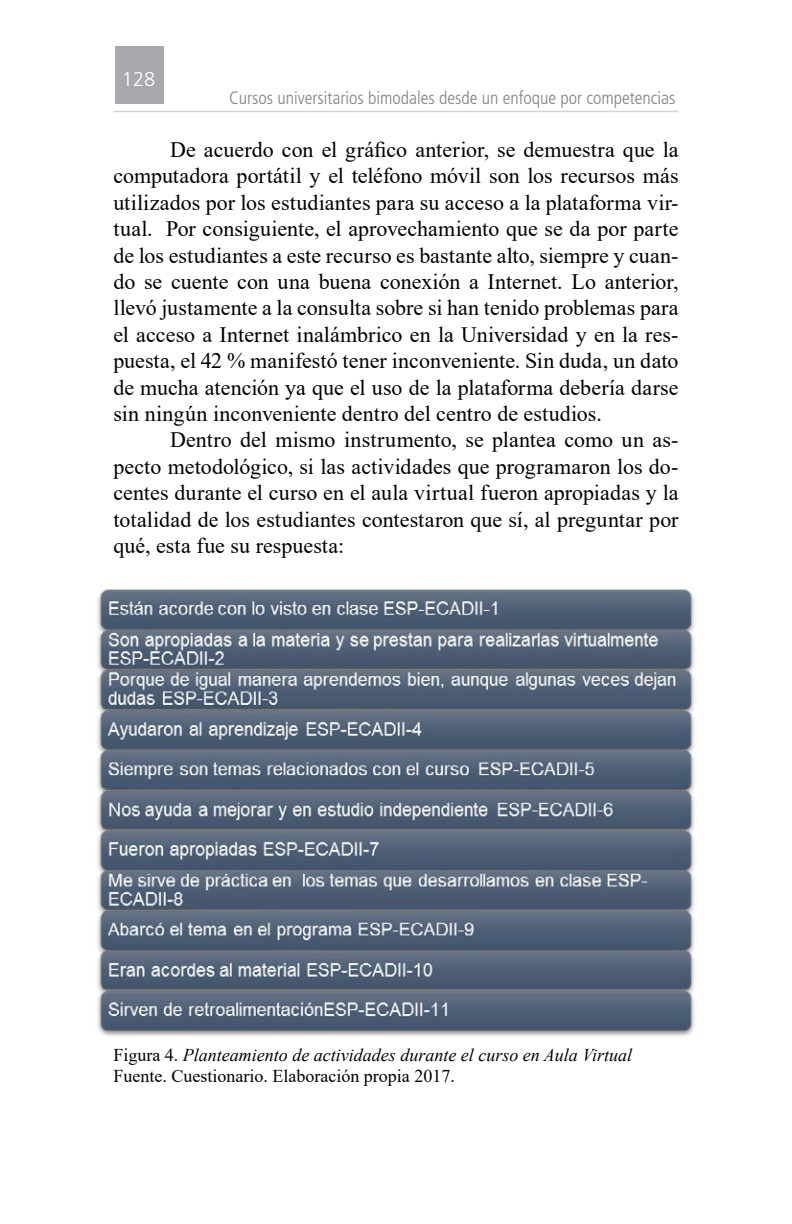
<style>
.page{position:relative;width:792px;height:1224px;background:#fff}
.page>*{position:absolute;margin:0;border:0;box-sizing:border-box;transform-origin:0 0}
.t1{font:22px/26.4px "Times New Roman";color:#000;text-align:justify}
.t2{font:300 20px "Frutiger LT Std";color:#fff}
.t3{font:italic 18px/21.6px "Times New Roman";color:#000}
.t4{font:300 condensed 18px "Frutiger LT Std";color:#808285}
.s1{font-style:normal}
</style>
<div class="page">
<hr style="left:113px;top:111px;width:566px;height:1px;background:#d1d3d4">
<div style="left:115px;top:46px;width:48px;height:58px;background:#a7a9ac"></div>
<img style="left:97px;top:589px;width:598px;height:447px">
<p class="t2" style="left:122px;top:67px;width:35px">128</p>
<p class="t4" style="left:229px;top:88px;width:448px">Cursos universitarios bimodales desde un enfoque por competencias</p>
<p class="t1" style="left:113px;top:136px;width:567px;text-indent:57px">De acuerdo con el gráfico anterior, se demuestra que la computadora portátil y el teléfono móvil son los recursos más utilizados por los estudiantes para su acceso a la plataforma vir&shy;tual. Por consiguiente, el aprovechamiento que se da por parte de los estudiantes a este recurso es bastante alto, siempre y cuan&shy;do se cuente con una buena conexión a Internet. Lo anterior, llevó justamente a la consulta sobre si han tenido problemas para el acceso a Internet inalámbrico en la Universidad y en la res&shy;puesta, el 42 % manifestó tener inconveniente. Sin duda, un dato de mucha atención ya que el uso de la plataforma debería darse sin ningún inconveniente dentro del centro de estudios.</p>
<p class="t1" style="left:113px;top:426px;width:567px;text-indent:57px">Dentro del mismo instrumento, se plantea como un as&shy;pecto metodológico, si las actividades que programaron los do&shy;centes durante el curso en el aula virtual fueron apropiadas y la totalidad de los estudiantes contestaron que sí, al preguntar por qué, esta fue su respuesta:</p>
<p class="t3" style="left:113px;top:1043px;width:520px"><span class="s1">Figura 4.</span> Planteamiento de actividades durante el curso en Aula Virtual<br><span class="s1">Fuente. Cuestionario. Elaboración propia 2017.</span></p>
</div>
